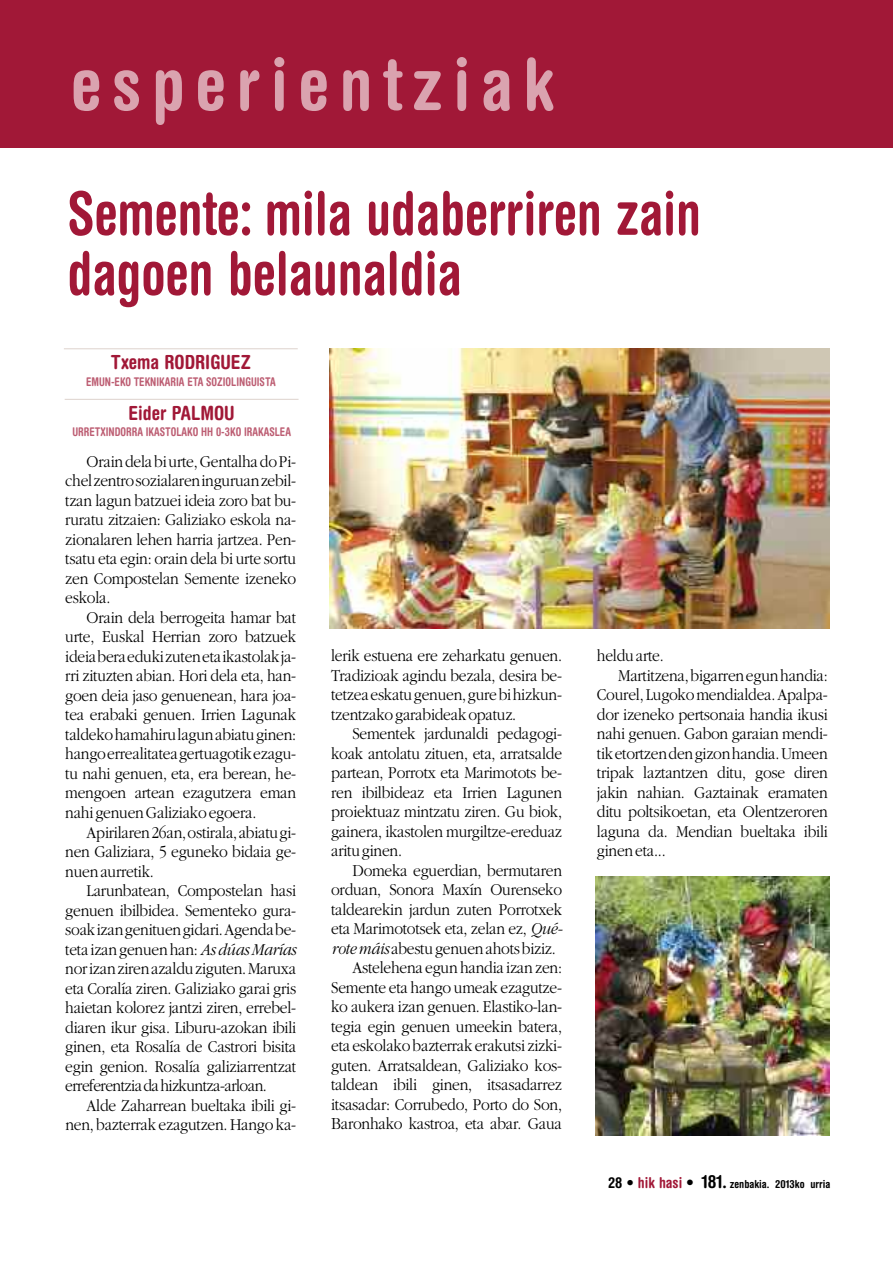
<style>
.page{position:relative;width:893px;height:1263px;background:#fff}
.page>*{position:absolute;margin:0;border:0;box-sizing:border-box;transform-origin:0 0}
.t1{font:700 condensed 72px "Helvetica Rounded";letter-spacing:.145em;color:#daa3af}
.t2{font:700 condensed 60px/60px "Helvetica Rounded";color:#a11837;scale:.9 1}
.t3{font:700 condensed 19.5px "Helvetica Rounded";color:#a11837}
.t4{font:300 17.25px/19.5px "Garamond";letter-spacing:-.015em;color:#000;text-align:justify;scale:.9 1}
.t5{font:700 condensed 12px "Helvetica Rounded";color:#bd5e73;scale:.9 1}
.t6{font:700 condensed 11.1px "Helvetica Rounded";color:#000}
.s1{font-style:italic}
.s2{font-size:15px}
.s3{font-size:15px;color:#a11837}
.s4{font-size:15.6px}
.s5{font-size:18px}
</style>
<div class="page">
<div style="left:0;top:0;width:893px;height:148px;background:#a11837"></div>
<img style="left:330px;top:349px;width:499px;height:280px">
<img style="left:595px;top:877px;width:234px;height:258px">
<hr style="left:64px;top:348px;width:234px;height:1px;background:#ddd2cc">
<hr style="left:65px;top:399px;width:234px;height:1px;background:#ddd2cc">
<h1 class="t1" style="left:71px;top:58px;width:486px">esperientziak</h1>
<h2 class="t2" style="left:68px;top:189px;width:705px">Semente: mila udaberriren zain dagoen belaunaldia</h2>
<p class="t3" style="left:111px;top:355px;width:141px">Txema RODRIGUEZ</p>
<p class="t5" style="left:86px;top:377px;width:212px">EMUN-EKO TEKNIKARIA ETA SOZIOLINGUISTA</p>
<p class="t3" style="left:128px;top:406px;width:108px">Eider PALMOU</p>
<p class="t5" style="left:72px;top:428px;width:244px">URRETXINDORRA IKASTOLAKO HH 0-3KO IRAKASLEA</p>
<p class="t4" style="left:65px;top:451px;width:258px;text-indent:21px">Orain dela bi urte, Gentalha do Pi&shy;chel zentro sozialaren inguruan zebil&shy;tzan lagun batzuei ideia zoro bat bu&shy;ruratu zitzaien: Galiziako eskola na&shy;zionalaren lehen harria jartzea. Pen&shy;tsatu eta egin: orain dela bi urte sortu zen Compostelan Semente izeneko eskola.</p>
<p class="t4" style="left:65px;top:607px;width:258px;text-indent:21px">Orain dela berrogeita hamar bat urte, Euskal Herrian zoro batzuek ideia bera eduki zuten eta ikastolak ja&shy;rri zituzten abian. Hori dela eta, han&shy;goen deia jaso genuenean, hara joa&shy;tea erabaki genuen. Irrien Lagunak taldeko hamahiru lagun abiatu ginen: hango errealitatea gertuagotik ezagu&shy;tu nahi genuen, eta, era berean, he&shy;mengoen artean ezagutzera eman nahi genuen Galiziako egoera.</p>
<p class="t4" style="left:65px;top:822px;width:258px;text-indent:21px">Apirilaren 26an, ostirala, abiatu gi&shy;nen Galiziara, 5 eguneko bidaia ge&shy;nuen aurretik.</p>
<p class="t4" style="left:65px;top:880px;width:258px;text-indent:21px">Larunbatean, Compostelan hasi genuen ibilbidea. Sementeko gura&shy;soak izan genituen gidari. Agenda be&shy;teta izan genuen han: <span class="s1">As dúas Marías </span>nor izan ziren azaldu ziguten. Maruxa eta Coralía ziren. Galiziako garai gris haietan kolorez jantzi ziren, errebel&shy;diaren ikur gisa. Liburu-azokan ibili ginen, eta Rosalía de Castrori bisita egin genion. Rosalía galiziarrentzat erreferentzia da hizkuntza-arloan.</p>
<p class="t4" style="left:65px;top:1095px;width:258px;text-align:right">Alde Zaharrean bueltaka ibili gi&shy;nen, bazterrak ezagutzen. Hango ka-</p>
<p class="t4" style="left:331px;top:645px;width:258px">lerik estuena ere zeharkatu genuen.<br>Tradizioak agindu bezala, desira be&shy;tetzea eskatu genuen, gure bi hizkun&shy;tzentzako garabideak opatuz.</p>
<p class="t4" style="left:331px;top:723px;width:258px;text-indent:21px">Sementek jardunaldi pedagogi&shy;koak antolatu zituen, eta, arratsalde partean, Porrotx eta Marimotots be&shy;ren ibilbideaz eta Irrien Lagunen proiektuaz mintzatu ziren. Gu biok, gainera, ikastolen murgiltze-ereduaz aritu ginen.</p>
<p class="t4" style="left:352px;top:860px;width:234px">Domeka eguerdian, bermutaren</p>
<p class="t4" style="left:331px;top:879px;width:258px">orduan, Sonora Maxín Ourenseko</p>
<p class="t4" style="left:331px;top:899px;width:258px">taldearekin jardun zuten Porrotxek</p>
<p class="t4" style="left:331px;top:918px;width:259px">eta Marimototsek eta, zelan ez, <span class="s1">Qué-</span></p>
<p class="t4" style="left:331px;top:938px;width:251px"><span class="s1">rote máis</span> abestu genuen ahots biziz.</p>
<p class="t4" style="left:352px;top:957px;width:234px">Astelehena egun handia izan zen:</p>
<p class="t4" style="left:331px;top:977px;width:258px">Semente eta hango umeak ezagutze-</p>
<p class="t4" style="left:331px;top:996px;width:258px">ko aukera izan genuen. Elastiko-lan-</p>
<p class="t4" style="left:331px;top:1016px;width:258px">tegia egin genuen umeekin batera,</p>
<p class="t4" style="left:331px;top:1035px;width:258px">eta eskolako bazterrak erakutsi zizki-</p>
<p class="t4" style="left:331px;top:1055px;width:258px">guten. Arratsaldean, Galiziako kos-</p>
<p class="t4" style="left:331px;top:1074px;width:258px">taldean ibili ginen, itsasadarrez</p>
<p class="t4" style="left:331px;top:1094px;width:258px">itsasadar: Corrubedo, Porto do Son,</p>
<p class="t4" style="left:331px;top:1113px;width:258px">Baronhako kastroa, eta abar. Gaua</p>
<p class="t4" style="left:597px;top:645px;width:76px">heldu arte.</p>
<p class="t4" style="left:618px;top:665px;width:234px">Martitzena, bigarren egun handia:</p>
<p class="t4" style="left:597px;top:684px;width:258px">Courel, Lugoko mendialdea. Apalpa-</p>
<p class="t4" style="left:597px;top:704px;width:258px">dor izeneko pertsonaia handia ikusi</p>
<p class="t4" style="left:597px;top:723px;width:258px">nahi genuen. Gabon garaian mendi-</p>
<p class="t4" style="left:597px;top:743px;width:258px">tik etortzen den gizon handia. Umeen</p>
<p class="t4" style="left:597px;top:762px;width:258px">tripak laztantzen ditu, gose diren</p>
<p class="t4" style="left:597px;top:782px;width:258px">jakin nahian. Gaztainak eramaten</p>
<p class="t4" style="left:597px;top:801px;width:258px">ditu poltsikoetan, eta Olentzeroren</p>
<p class="t4" style="left:597px;top:821px;width:258px">laguna da. Mendian bueltaka ibili</p>
<p class="t4" style="left:597px;top:840px;width:78px">ginen eta...</p>
<p class="t6" style="left:608px;top:1180px;width:224px"><span class="s2">28 •</span> <span class="s3">hik hasi</span> <span class="s4">•</span> <span class="s5">181.</span> zenbakia. 2013ko urria</p>
</div>
